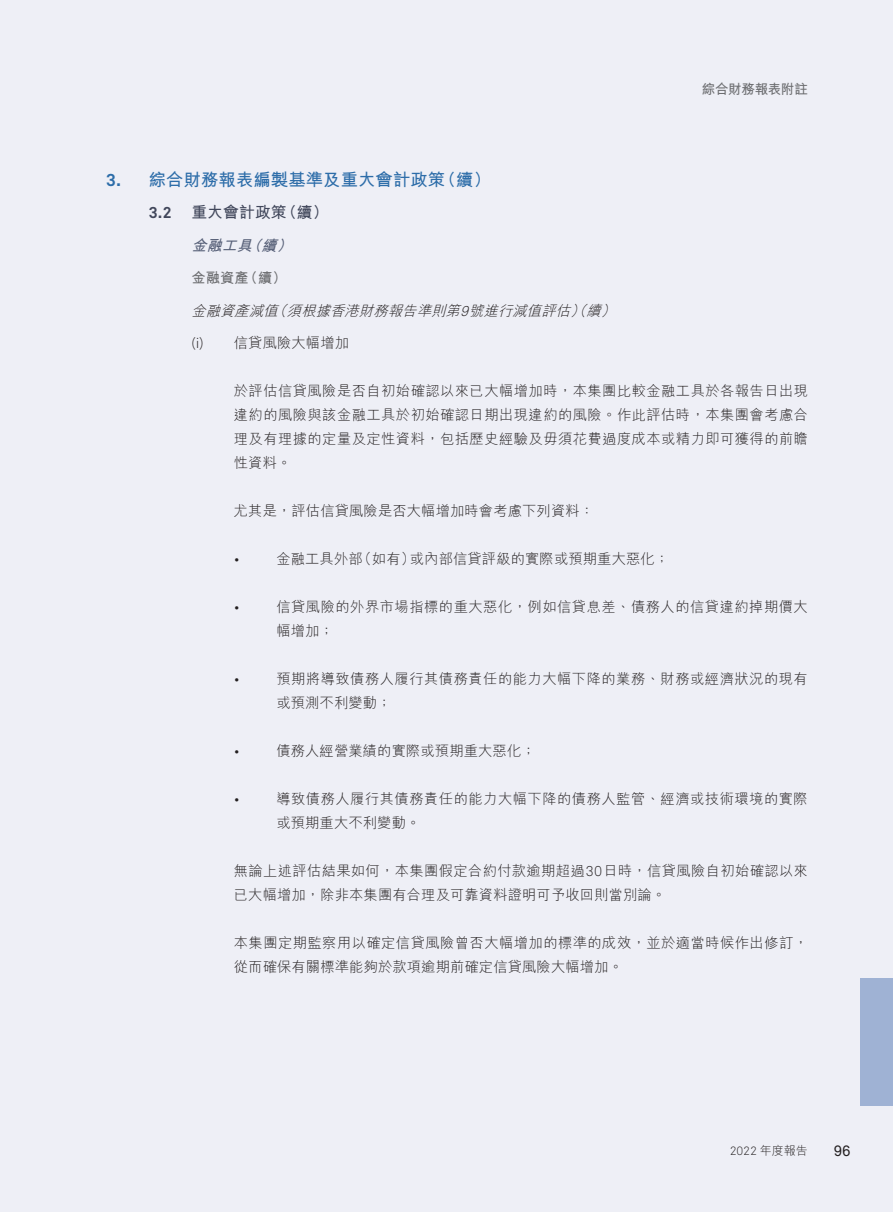
<style>
.page{position:relative;width:893px;height:1212px;background:#eeeff6}
.page>*{position:absolute;margin:0;border:0;box-sizing:border-box;transform-origin:0 0}
.t1{font:700 17.25px "M Hei HK";letter-spacing:.01em;color:#2d6da9}
.t2{font:700 15.75px "M Hei HK";letter-spacing:.01em;color:#41475b}
.t3{font:italic 700 15px "M Hei HK";color:#576078}
.t4{font:15px "Akkurat Pro";color:#231f20}
.t5{font:300 14.25px/24px "M Hei HK";letter-spacing:.035em;color:#231f20}
.t6{font:300 14.25px "M Hei HK";letter-spacing:.01em;color:#231f20}
.t7{font:italic 300 14.25px "M Hei HK";color:#231f20}
.t8{font:700 14.25px "M Hei HK";color:#6c6d70}
.t9{font:14.25px "Akkurat Light Pro";color:#231f20}
.t10{font:700 13.5px "M Hei HK";letter-spacing:-.02em;color:#6c6d70}
.t11{font:12px "Akkurat Light Pro";color:#231f20}
.s1{font-family:"Akkurat Pro"}
.s2{font-family:"Akkurat Light Pro";font-weight:400}
.s3{font-family:"M Hei HK";font-weight:300}
</style>
<div class="page">
<div style="left:860px;top:978px;width:33px;height:128px;background:#9fb2d4"></div>
<p class="t10" style="left:702px;top:79px;width:108px">綜合財務報表附註</p>
<p class="t1" style="left:106px;top:167px;width:386px"><span class="s1">3.</span> 綜合財務報表編製基準及重大會計政策（續）</p>
<p class="t2" style="left:149px;top:201px;width:181px"><span class="s1">3.2</span> 重大會計政策（續）</p>
<p class="t3" style="left:191px;top:234px;width:107px">金融工具（續）</p>
<p class="t8" style="left:191px;top:267px;width:97px">金融資產（續）</p>
<p class="t7" style="left:191px;top:303px;width:429px">金融資產減值（須根據香港財務報告準則第<span class="s2">9</span>號進行減值評估）（續）</p>
<p class="t6" style="left:191px;top:335px;width:159px"><span class="s2">(i)</span> 信貸風險大幅增加</p>
<p class="t5" style="left:234px;top:379px;width:576px;text-align:justify">於評估信貸風險是否自初始確認以來已大幅增加時，本集團比較金融工具於各報告日出現違約的風險與該金融工具於初始確認日期出現違約的風險。作此評估時，本集團會考慮合理及有理據的定量及定性資料，包括歷史經驗及毋須花費過度成本或精力即可獲得的前瞻性資料。</p>
<p class="t6" style="left:234px;top:503px;width:362px">尤其是，評估信貸風險是否大幅增加時會考慮下列資料：</p>
<p class="t9" style="left:234px;top:551px;width:8px">•</p>
<p class="t6" style="left:276px;top:551px;width:394px">金融工具外部（如有）或內部信貸評級的實際或預期重大惡化；</p>
<p class="t9" style="left:234px;top:599px;width:8px">•</p>
<p class="t5" style="left:276px;top:595px;width:533px">信貸風險的外界市場指標的重大惡化，例如信貸息差、債務人的信貸違約掉期價大幅增加；</p>
<p class="t9" style="left:234px;top:671px;width:8px">•</p>
<p class="t5" style="left:276px;top:667px;width:533px">預期將導致債務人履行其債務責任的能力大幅下降的業務、財務或經濟狀況的現有或預測不利變動；</p>
<p class="t9" style="left:234px;top:743px;width:8px">•</p>
<p class="t6" style="left:276px;top:743px;width:261px">債務人經營業績的實際或預期重大惡化；</p>
<p class="t9" style="left:234px;top:791px;width:8px">•</p>
<p class="t5" style="left:276px;top:787px;width:533px">導致債務人履行其債務責任的能力大幅下降的債務人監管、經濟或技術環境的實際或預期重大不利變動。</p>
<p class="t5" style="left:234px;top:859px;width:575px">無論上述評估結果如何，本集團假定合約付款逾期超過<span class="s2">30</span>日時，信貸風險自初始確認以來已大幅增加，除非本集團有合理及可靠資料證明可予收回則當別論。</p>
<p class="t5" style="left:234px;top:930px;width:576px">本集團定期監察用以確定信貸風險曾否大幅增加的標準的成效，並於適當時候作出修訂，從而確保有關標準能夠於款項逾期前確定信貸風險大幅增加。</p>
<p class="t11" style="left:730px;top:1143px;width:80px">2022 <span class="s3">年度報告</span></p>
<p class="t4" style="left:834px;top:1142px;width:18px">96</p>
</div>
